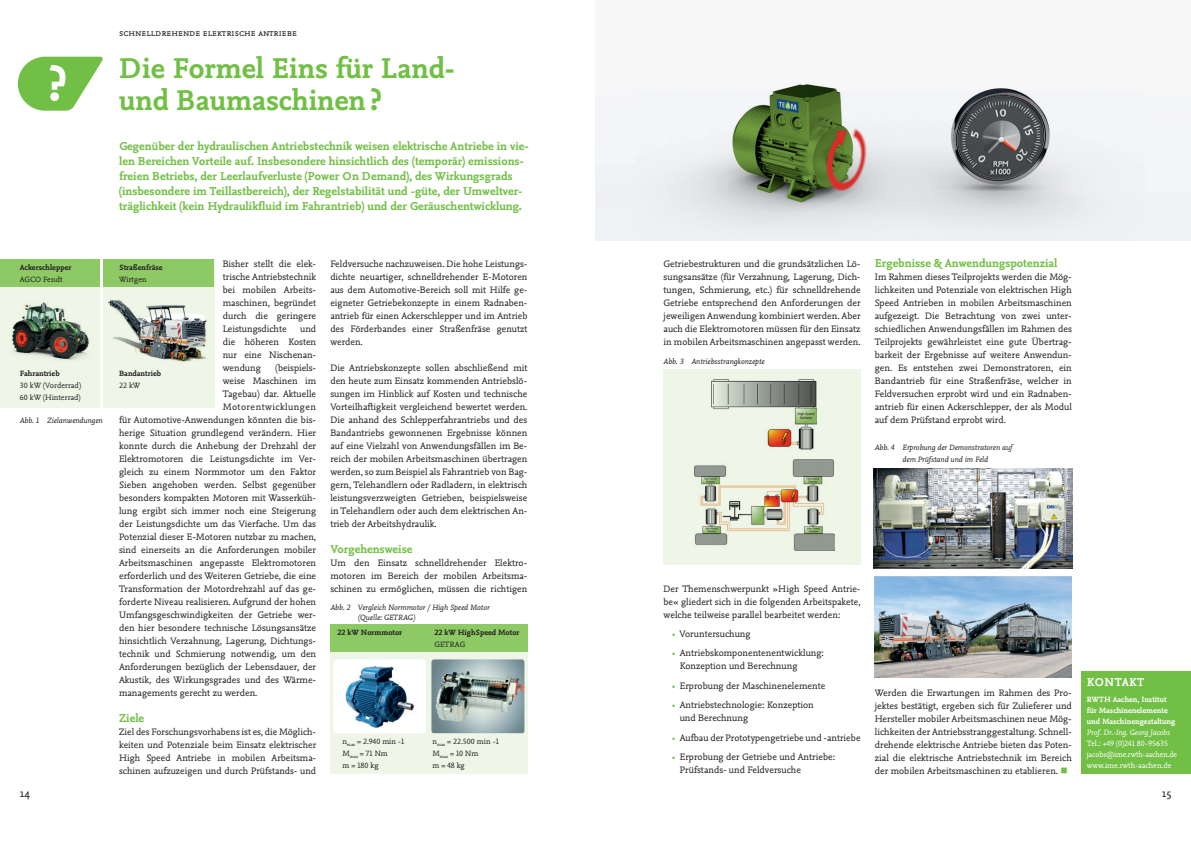
<style>
.page{position:relative;width:1191px;height:842px;background:#fff}
.page>*{position:absolute;margin:0;border:0;box-sizing:border-box;transform-origin:0 0}
.t1{font:700 30px/32px "Nexus Mix OT";color:#71bf44}
.t2{font:700 12px/15px "Nexus Mix OT";color:#71bf44}
.t3{font:700 12px "Nexus Mix OT";color:#fff}
.t4{font:12px "Nexus Mix OT";color:#231f20}
.t5{font:10px "Nexus Mix OT";letter-spacing:.005em;color:#231f20}
.t6{font:9.8px/13px "Nexus Mix OT";color:#231f20;text-align:justify}
.t7{font:9.8px "Nexus Mix OT";letter-spacing:.045em;color:#231f20}
.t8{font:italic 8px/10px "Nexus Mix OT";color:#231f20}
.t9{font:8px/12px "Nexus Mix OT";color:#231f20}
.t10{font:700 8px "Nexus Mix OT";color:#231f20}
.t11{font:8px/11px "Nexus Mix OT";color:#fff}
.t12{font:700 8px/11px "Nexus Mix OT";color:#fff}
.t13{font:italic 8px "Nexus Mix OT";color:#fff}
.s1{color:#71bf44}
</style>
<div class="page">
<div style="left:1081px;top:671px;width:110px;height:103px;background:#71bf44"></div>
<img style="left:874px;top:576px;width:197px;height:101px">
<img style="left:874px;top:468px;width:198px;height:100px">
<div style="left:0;top:259px;width:214px;height:149px;background:#eff6e8"></div>
<div style="left:330px;top:624px;width:197px;height:150px;background:#eff6e8"></div>
<div style="left:0;top:259px;width:213px;height:28px;background:#8dc964"></div>
<div style="left:330px;top:624px;width:197px;height:28px;background:#8dc964"></div>
<svg style="left:18px;top:57px;width:85px;height:54px"></svg>
<img style="left:109px;top:300px;width:98px;height:62px">
<img style="left:11px;top:302px;width:78px;height:58px">
<div style="left:663px;top:369px;width:197px;height:195px;background:#eff6e8"></div>
<img style="left:711px;top:380px;width:105px;height:69px">
<img style="left:695px;top:460px;width:139px;height:91px">
<img style="left:333px;top:659px;width:93px;height:74px">
<img style="left:431px;top:659px;width:93px;height:74px">
<hr style="left:100px;top:249px;width:2px;height:162px;background:#fff">
<img style="left:595px;top:82px;width:596px;height:159px">
<p class="t5" style="left:119px;top:27px;width:179px">schnelldrehende elektrische antriebe</p>
<h1 class="t1" style="left:119px;top:54px;width:338px">Die Formel Eins für Land&shy;und Baumaschinen?</h1>
<p class="t2" style="left:119px;top:139px;width:411px">Gegenüber der hydraulischen Antriebstechnik weisen elektrische Antriebe in vie&shy;len Bereichen Vorteile auf. Insbesondere hinsichtlich des (temporär) emissions&shy;freien Betriebs, der Leerlaufverluste (Power On Demand), des Wirkungsgrads (insbesondere im Teillastbereich), der Regelstabilität und -güte, der Umweltver&shy;träglichkeit (kein Hydraulikfluid im Fahrantrieb) und der Geräuschentwicklung.</p>
<p class="t10" style="left:20px;top:263px;width:53px">Ackerschlepper</p>
<p class="t9" style="left:20px;top:274px;width:44px">AGCO Fendt</p>
<p class="t10" style="left:20px;top:369px;width:41px">Fahrantrieb</p>
<p class="t9" style="left:20px;top:379px;width:63px">30 kW (Vorderrad)<br>60 kW (Hinterrad)</p>
<p class="t8" style="left:20px;top:416px;width:84px">Abb. 1 Zielanwendungen</p>
<p class="t6" style="left:223px;top:257px;width:95px;text-align:left">Bisher stellt die elek&shy;trische Antriebstechnik bei mobilen Arbeits&shy;maschinen, begründet durch die geringere<br>Leistungsdichte</p>
<p class="t10" style="left:119px;top:263px;width:45px">Straßenfräse</p>
<p class="t9" style="left:119px;top:274px;width:29px">Wirtgen</p>
<p class="t6" style="left:223px;top:322px;width:95px;text-indent:77px">und die höheren Kosten nur eine Nischenan&shy;wendung</p>
<p class="t6" style="left:276px;top:361px;width:42px">(beispiels-</p>
<p class="t6" style="left:223px;top:374px;width:95px">weise Maschinen im</p>
<p class="t6" style="left:223px;top:387px;width:95px">Tagebau) dar. Aktuelle</p>
<p class="t7" style="left:223px;top:401px;width:95px">Motorentwicklungen</p>
<p class="t6" style="left:119px;top:413px;width:199px">für Automotive-Anwendungen könnten die bis-</p>
<p class="t6" style="left:119px;top:426px;width:199px">herige Situation grundlegend verändern. Hier</p>
<p class="t6" style="left:119px;top:439px;width:199px">konnte durch die Anhebung der Drehzahl der</p>
<p class="t6" style="left:119px;top:452px;width:199px">Elektromotoren die Leistungsdichte im Ver-</p>
<p class="t6" style="left:119px;top:465px;width:199px">gleich zu einem Normmotor um den Faktor</p>
<p class="t6" style="left:119px;top:478px;width:198px">Sieben angehoben werden. Selbst gegenüber</p>
<p class="t6" style="left:119px;top:491px;width:199px">besonders kompakten Motoren mit Wasserküh-</p>
<p class="t6" style="left:119px;top:504px;width:199px">lung ergibt sich immer noch eine Steigerung</p>
<p class="t6" style="left:119px;top:517px;width:198px">der Leistungsdichte um das Vierfache. Um das</p>
<p class="t6" style="left:119px;top:530px;width:198px">Potenzial dieser E-Motoren nutzbar zu machen,</p>
<p class="t6" style="left:119px;top:543px;width:198px">sind einerseits an die Anforderungen mobiler</p>
<p class="t6" style="left:119px;top:556px;width:199px">Arbeitsmaschinen angepasste Elektromotoren</p>
<p class="t6" style="left:119px;top:569px;width:199px">erforderlich und des Weiteren Getriebe, die eine</p>
<p class="t6" style="left:119px;top:582px;width:199px">Transformation der Motordrehzahl auf das ge-</p>
<p class="t6" style="left:119px;top:595px;width:199px">forderte Niveau realisieren. Aufgrund der hohen</p>
<p class="t6" style="left:119px;top:608px;width:199px">Umfangsgeschwindigkeiten der Getriebe wer-</p>
<p class="t6" style="left:119px;top:621px;width:199px">den hier besondere technische Lösungsansätze</p>
<p class="t6" style="left:119px;top:634px;width:199px">hinsichtlich Verzahnung, Lagerung, Dichtungs-</p>
<p class="t6" style="left:119px;top:647px;width:199px">technik und Schmierung notwendig, um den</p>
<p class="t6" style="left:119px;top:660px;width:199px">Anforderungen bezüglich der Lebensdauer, der</p>
<p class="t6" style="left:119px;top:673px;width:199px">Akustik, des Wirkungsgrades und des Wärme-</p>
<p class="t6" style="left:119px;top:686px;width:140px">managements gerecht zu werden.</p>
<p class="t2" style="left:119px;top:711px;width:27px">Ziele</p>
<p class="t6" style="left:119px;top:725px;width:199px">Ziel des Forschungsvorhabens ist es, die Möglich&shy;keiten und Potenziale beim Einsatz elektrischer High Speed Antriebe in mobilen Arbeitsma&shy;schinen aufzuzeigen und durch Prüfstands- und</p>
<p class="t10" style="left:119px;top:369px;width:44px">Bandantrieb</p>
<p class="t9" style="left:119px;top:379px;width:23px">22 kW</p>
<p class="t6" style="left:330px;top:257px;width:199px">Feldversuche nachzuweisen. Die hohe Leistungs&shy;dichte neuartiger, schnelldrehender E-Motoren aus dem Automotive-Bereich soll mit Hilfe ge&shy;eigneter Getriebekonzepte in einem Radnaben&shy;antrieb für einen Ackerschlepper und im Antrieb des Förderbandes einer Straßenfräse genutzt werden.</p>
<p class="t6" style="left:330px;top:361px;width:199px">Die Antriebskonzepte sollen abschließend mit den heute zum Einsatz kommenden Antriebslö&shy;sungen im Hinblick auf Kosten und technische Vorteilhaftigkeit vergleichend bewertet werden.<br>Die anhand des Schlepperfahrantriebs und des Bandantriebs gewonnenen Ergebnisse können auf eine Vielzahl von Anwendungsfällen im Be&shy;reich der mobilen Arbeitsmaschinen übertragen werden, so zum Beispiel als Fahrantrieb von Bag&shy;gern, Telehandlern oder Radladern, in elektrisch leistungsverzweigten Getrieben, beispielsweise in Telehandlern oder auch dem elektrischen An&shy;trieb der Arbeitshydraulik.</p>
<p class="t2" style="left:330px;top:542px;width:84px">Vorgehensweise</p>
<p class="t6" style="left:330px;top:556px;width:199px">Um den Einsatz schnelldrehender Elektro&shy;motoren im Bereich der mobilen Arbeitsma&shy;schinen zu ermöglichen, müssen die richtigen</p>
<p class="t8" style="left:358px;top:602px;width:133px;text-indent:-28px">Abb. 2 Vergleich Normmotor / High Speed Motor (Quelle: GETRAG)</p>
<p class="t10" style="left:337px;top:628px;width:66px">22 kW Normmotor</p>
<p class="t10" style="left:434px;top:628px;width:87px">22 kW HighSpeed Motor</p>
<p class="t9" style="left:434px;top:639px;width:12px">Getrag</p>
<p class="t9" style="left:342px;top:736px;width:63px">n<sub>max</sub> = 2.940 min -1<br>M<sub>max</sub> = 71 Nm<br>m = 180 kg</p>
<p class="t9" style="left:432px;top:736px;width:68px">n<sub>max</sub> = 22.500 min -1<br>M<sub>max</sub> = 10 Nm<br>m = 48 kg</p>
<p class="t6" style="left:663px;top:257px;width:199px">Getriebestrukturen und die grundsätzlichen Lö&shy;sungsansätze (für Verzahnung, Lagerung, Dich&shy;tungen, Schmierung, etc.) für schnelldrehende Getriebe entsprechend den Anforderungen der jeweiligen Anwendung kombiniert werden. Aber auch die Elektromotoren müssen für den Einsatz in mobilen Arbeitsmaschinen angepasst werden.</p>
<p class="t8" style="left:663px;top:356px;width:103px">Abb. 3 Antriebsstrangkonzepte</p>
<p class="t2" style="left:874px;top:256px;width:184px">Ergebnisse &amp; Anwendungspotenzial</p>
<p class="t6" style="left:874px;top:270px;width:199px">Im Rahmen dieses Teilprojekts werden die Mög&shy;lichkeiten und Potenziale von elektrischen High Speed Antrieben in mobilen Arbeitsmaschinen aufgezeigt. Die Betrachtung von zwei unter&shy;schiedlichen Anwendungsfällen im Rahmen des Teilprojekts gewährleistet eine gute Übertrag&shy;barkeit der Ergebnisse auf weitere Anwendun&shy;gen. Es entstehen zwei Demonstratoren, ein Bandantrieb für eine Straßenfräse, welcher in Feldversuchen erprobt wird und ein Radnaben&shy;antrieb für einen Ackerschlepper, der als Modul auf dem Prüfstand erprobt wird.</p>
<p class="t8" style="left:874px;top:442px;width:139px;line-height:12px;text-align:center">Abb. 4 Erprobung der Demonstratoren auf dem Prüfstand und im Feld</p>
<p class="t6" style="left:663px;top:582px;width:199px">Der Themenschwerpunkt »High Speed Antrie&shy;be« gliedert sich in die folgenden Arbeitspakete, welche teilweise parallel bearbeitet werden:</p>
<p class="t6" style="left:672px;top:628px;width:80px"><span class="s1">•</span> Voruntersuchung</p>
<p class="t6" style="left:679px;top:647px;width:146px;text-indent:-8px"><span class="s1">•</span> Antriebskomponentenentwicklung:<br>Konzeption und Berechnung</p>
<p class="t6" style="left:672px;top:679px;width:155px"><span class="s1">•</span> Erprobung der Maschinenelemente</p>
<p class="t6" style="left:679px;top:699px;width:136px;text-indent:-8px"><span class="s1">•</span> Antriebstechnologie: Konzeption und Berechnung</p>
<p class="t6" style="left:672px;top:731px;width:190px"><span class="s1">•</span> Aufbau der Prototypengetriebe und -antriebe</p>
<p class="t6" style="left:680px;top:750px;width:157px;text-indent:-8px"><span class="s1">•</span> Erprobung der Getriebe und Antriebe:<br>Prüfstands- und Feldversuche</p>
<p class="t6" style="left:874px;top:686px;width:199px">Werden die Erwartungen im Rahmen des Pro&shy;jektes bestätigt, ergeben sich für Zulieferer und Hersteller mobiler Arbeitsmaschinen neue Mög&shy;lichkeiten der Antriebsstranggestaltung. Schnell&shy;drehende elektrische Antriebe bieten das Poten&shy;zial die elektrische Antriebstechnik im Bereich der mobilen Arbeitsmaschinen zu etablieren. <span class="s1">■</span></p>
<p class="t3" style="left:1086px;top:675px;width:37px">kontakt</p>
<p class="t12" style="left:1086px;top:695px;width:90px">RWTH Aachen, Institut für Maschinenelemente und Maschinengestaltung</p>
<p class="t13" style="left:1086px;top:728px;width:85px">Prof. Dr.-Ing. Georg Jacobs</p>
<p class="t11" style="left:1086px;top:738px;width:92px">Tel.: +49 (0)241 80-95635 jacobs@ime.rwth-aachen.de www.ime.rwth-aachen.de</p>
<p class="t4" style="left:20px;top:786px;width:12px">14</p>
<p class="t4" style="left:1161px;top:786px;width:11px">15</p>
</div>
